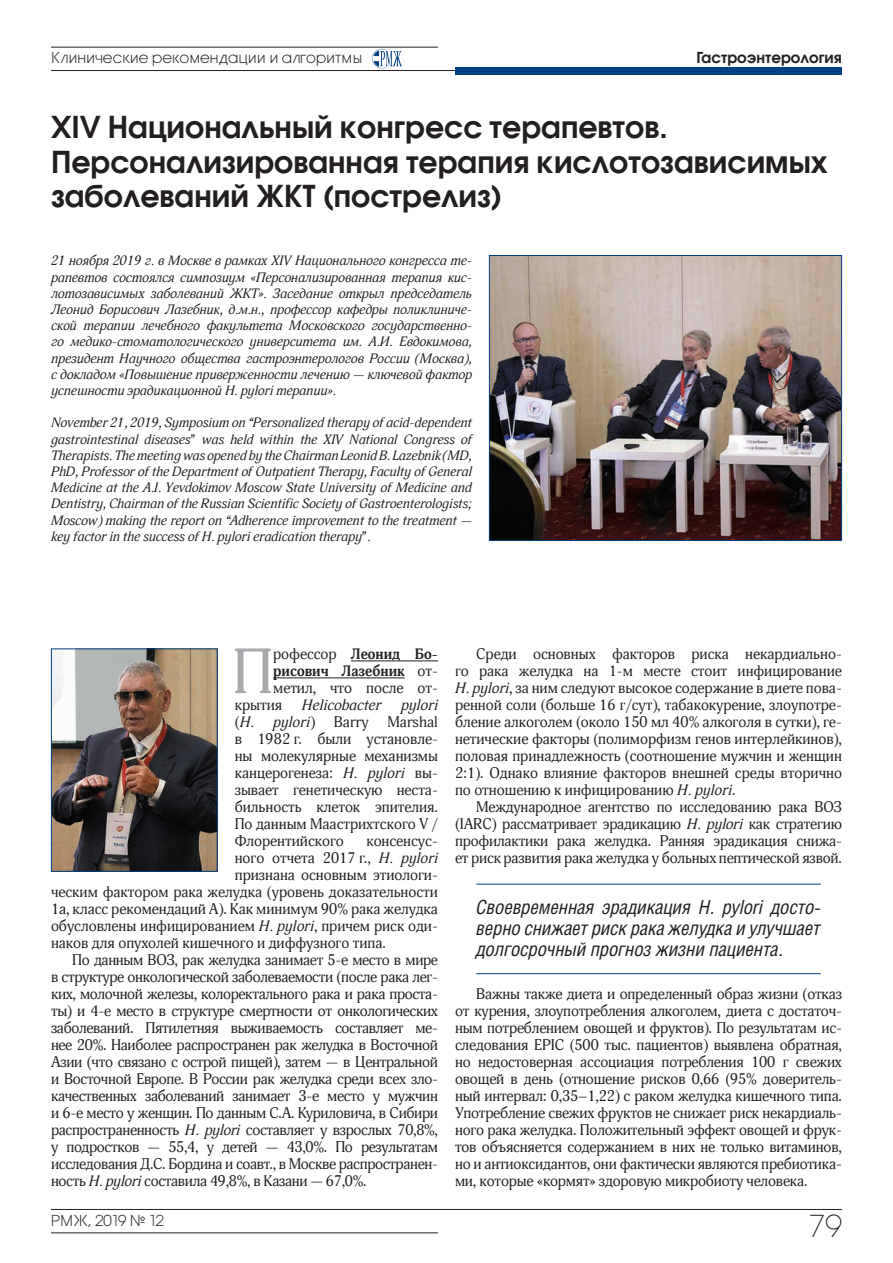
<style>
.page{position:relative;width:893px;height:1263px;background:#fff}
.page>*{position:absolute;margin:0;border:0;box-sizing:border-box;transform-origin:0 0}
.Статья_Текст_Буквица{font:62.7px "RMJ Adonis C";color:#a8a9ad}
.Заголовок_статьи{font:700 30px/34.5px "RMJ Avant Garde Gothic C";color:#231f20}
.t1{font:italic 30px "RMJ Avant Garde MBR";color:#231f20}
.Выделение_текста{font:italic 19.5px/21px "RMJ Helios Cond";letter-spacing:-.01em;color:#231f20;text-align:justify}
.Текст_статьи{font:15px/17px "RMJ Adonis C";letter-spacing:-.01em;color:#231f20;text-align:justify}
.Статья_Текст_Буквица-2{font:15px/17px "RMJ Adonis C";color:#231f20;text-align:justify}
.t2{font:700 15px "RMJ Avant Garde MBR";color:#231f20}
.Статья_Текст_Буквица-3{font:700 15px "RMJ Adonis C";color:#231f20}
.Статья_Текст_Буквица-4{font:italic 15px "RMJ Adonis C";color:#231f20}
.t3{font:700 15px "RMJ Avant Garde Gothic C";color:#231f20}
.Резюме_Текст_Болд{font:italic 13.5px/16.2px "RMJ Adonis C";letter-spacing:-.01em;color:#231f20;text-align:justify}
.s1{font-weight:400}
.s2{font-style:normal}
.s3{font-style:italic}
</style>
<div class="page">
<hr style="left:51px;top:1232px;width:387px;height:1px;background:#231f20">
<hr style="left:51px;top:1209px;width:791px;height:1px;background:#231f20">
<hr style="left:51px;top:47px;width:387px;height:1px;background:#231f20">
<hr style="left:51px;top:70px;width:791px;height:1px;background:#231f20">
<div style="left:455px;top:67px;width:387px;height:7px;background:#014081"></div>
<svg style="left:372px;top:49px;width:30px;height:19px"></svg>
<hr style="left:351px;top:661px;width:87px;height:1px;background:#231f20">
<hr style="left:273px;top:678px;width:132px;height:1px;background:#231f20">
<hr style="left:476px;top:884px;width:345px;height:1px;background:#014081">
<hr style="left:476px;top:973px;width:345px;height:1px;background:#014081">
<img style="left:53px;top:650px;width:163px;height:220px">
<div style="left:51px;top:648px;width:167px;height:224px;border:1px solid #014081"></div>
<img style="left:491px;top:257px;width:349px;height:282px">
<div style="left:489px;top:255px;width:353px;height:286px;border:1px solid #014081"></div>
<p class="t2" style="left:51px;top:49px;width:313px">Клинические рекомендации и алгоритмы</p>
<p class="t3" style="left:696px;top:49px;width:147px">Гастроэнтерология</p>
<p class="Заголовок_статьи" style="left:51px;top:110px;width:778px">XIV Национальный конгресс терапевтов.<br>Персонализированная терапия кислотозависимых заболеваний ЖКТ (пострелиз)</p>
<p class="Резюме_Текст_Болд" style="left:51px;top:253px;width:422px">21 ноября 2019 г. в Москве в рамках XIV Национального конгресса те&shy;рапевтов состоялся симпозиум «Персонализированная терапия кис&shy;лотозависимых заболеваний ЖКТ». Заседание открыл председатель Леонид Борисович Лазебник, д.м.н., профессор кафедры поликлиниче&shy;ской терапии лечебного факультета Московского государственно&shy;го медико-стоматологического университета им. А.И. Евдокимова, президент Научного общества гастроэнтерологов России (Москва), с докладом «Повышение приверженности лечению — ключевой фактор успешности эрадикационной H. pylori терапии».</p>
<p class="Резюме_Текст_Болд" style="left:51px;top:415px;width:422px">November 21, 2019, Symposium on “Personalized therapy of acid-dependent gastrointestinal diseases” was held within the XIV National Congress of Therapists. The meeting was opened by the Chairman LeonidB. Lazebnik (MD, PhD, Professor of the Department of Outpatient Therapy, Faculty of General Medicine at the A.I. Yevdokimov Moscow State University of Medicine and Dentistry, Chairman of the Russian Scientific Society of Gastroenterologists; Moscow) making the report on “Adherence improvement to the treatment — key factor in the success of H. pylori eradication therapy”.</p>
<p class="Статья_Текст_Буквица" style="left:232px;top:635px;width:43px">П</p>
<p class="Статья_Текст_Буквица-3" style="left:273px;top:645px;width:166px"><span class="s1">рофессор</span> Леонид Бо-</p>
<p class="Статья_Текст_Буквица-3" style="left:273px;top:662px;width:166px">рисович Лазебник <span class="s1">от-</span></p>
<p class="Статья_Текст_Буквица-2" style="left:273px;top:680px;width:166px">метил, что после от-</p>
<p class="Статья_Текст_Буквица-2" style="left:235px;top:697px;width:49px">крытия</p>
<p class="Статья_Текст_Буквица-4" style="left:302px;top:696px;width:81px">Helicobacter</p>
<p class="Статья_Текст_Буквица-4" style="left:401px;top:696px;width:38px">pylori</p>
<p class="Статья_Текст_Буквица-4" style="left:235px;top:713px;width:82px"><span class="s2">(</span>H. pylori<span class="s2">)</span></p>
<p class="Статья_Текст_Буквица-2" style="left:334px;top:714px;width:36px">Barry</p>
<p class="Статья_Текст_Буквица-2" style="left:235px;top:714px;width:205px;text-indent:153px">Marshal в 1982 г. были установле&shy;ны молекулярные механизмы канцерогенеза: <span class="s3">H. pylori</span> вы&shy;зывает генетическую неста&shy;бильность клеток эпителия.<br>По данным Маастрихтского V / Флорентийского</p>
<p class="Статья_Текст_Буквица-2" style="left:366px;top:833px;width:73px">консенсус-</p>
<p class="Статья_Текст_Буквица-2" style="left:235px;top:850px;width:205px">ного отчета 2017 г., <span class="s3">Н. pylori</span></p>
<p class="Статья_Текст_Буквица-2" style="left:235px;top:867px;width:205px">признана основным этиологи-</p>
<p class="Статья_Текст_Буквица-2" style="left:51px;top:884px;width:388px">ческим фактором рака желудка (уровень доказательности</p>
<p class="Статья_Текст_Буквица-2" style="left:51px;top:901px;width:388px">1а, класс рекомендаций А). Как минимум 90% рака желудка</p>
<p class="Статья_Текст_Буквица-2" style="left:51px;top:918px;width:388px">обусловлены инфицированием <span class="s3">Н. pylori</span>, причем риск оди-</p>
<p class="Статья_Текст_Буквица-2" style="left:51px;top:935px;width:336px">наков для опухолей кишечного и диффузного типа.</p>
<p class="Текст_статьи" style="left:51px;top:952px;width:388px;text-indent:21px">По данным ВОЗ, рак желудка занимает 5-е место в мире в структуре онкологической заболеваемости (после рака лег&shy;ких, молочной железы, колоректального рака и рака проста&shy;ты) и 4-е место в структуре смертности от онкологических заболеваний. Пятилетняя выживаемость составляет ме&shy;нее 20%. Наиболее распространен рак желудка в Восточной Азии (что связано с острой пищей), затем — в Центральной и Восточной Европе. В России рак желудка среди всех зло&shy;качественных заболеваний занимает 3-е место у мужчин и 6-е место у женщин. По данным С.А. Куриловича, в Сибири распространенность <span class="s3">Н. pylori</span> составляет у взрослых 70,8%, у подростков — 55,4, у детей — 43,0%. По результатам исследования Д.С. Бордина и соавт., в Москве распространен&shy;ность <span class="s3">Н. pylori</span> составила 49,8%, в Казани — 67,0%.</p>
<p class="t2" style="left:51px;top:1211px;width:114px">РМЖ, 2019 № 12</p>
<p class="Текст_статьи" style="left:455px;top:646px;width:388px;text-indent:21px">Среди основных факторов риска некардиально&shy;го рака желудка на 1-м месте стоит инфицирование <span class="s3">Н. pylori</span>, за ним следуют высокое содержание в диете пова&shy;ренной соли (больше 16 г/сут), табакокурение, злоупотре&shy;бление алкоголем (около 150 мл 40% алкоголя в сутки), ге&shy;нетические факторы (полиморфизм генов интерлейкинов), половая принадлежность (соотношение мужчин и женщин 2:1). Однако влияние факторов внешней среды вторично по отношению к инфицированию <span class="s3">Н. pylori</span>.</p>
<p class="Текст_статьи" style="left:455px;top:799px;width:388px;text-indent:21px">Международное агентство по исследованию рака ВОЗ (IARC) рассматривает эрадикацию <span class="s3">Н. pylori</span> как стратегию профилактики рака желудка. Ранняя эрадикация снижа&shy;ет риск развития рака желудка у больных пептической язвой.</p>
<p class="Выделение_текста" style="left:476px;top:896px;width:346px">Своевременная эрадикация Н. pylori досто&shy;верно снижает риск рака желудка и улучшает долгосрочный прогноз жизни пациента.</p>
<p class="Текст_статьи" style="left:455px;top:986px;width:388px;text-indent:21px">Важны также диета и определенный образ жизни (отказ от курения, злоупотребления алкоголем, диета с достаточ&shy;ным потреблением овощей и фруктов). По результатам ис&shy;следования EPIC (500 тыс. пациентов) выявлена обратная, но недостоверная ассоциация потребления 100 г свежих овощей в день (отношение рисков 0,66 (95% доверитель&shy;ный интервал: 0,35–1,22) с раком желудка кишечного типа.<br>Употребление свежих фруктов не снижает риск некардиаль&shy;ного рака желудка. Положительный эффект овощей и фрук&shy;тов объясняется содержанием в них не только витаминов, но и антиоксидантов, они фактически являются пребиотика&shy;ми, которые «кормят» здоровую микробиоту человека.</p>
<h2 class="t1" style="left:809px;top:1209px;width:35px">79</h2>
</div>
